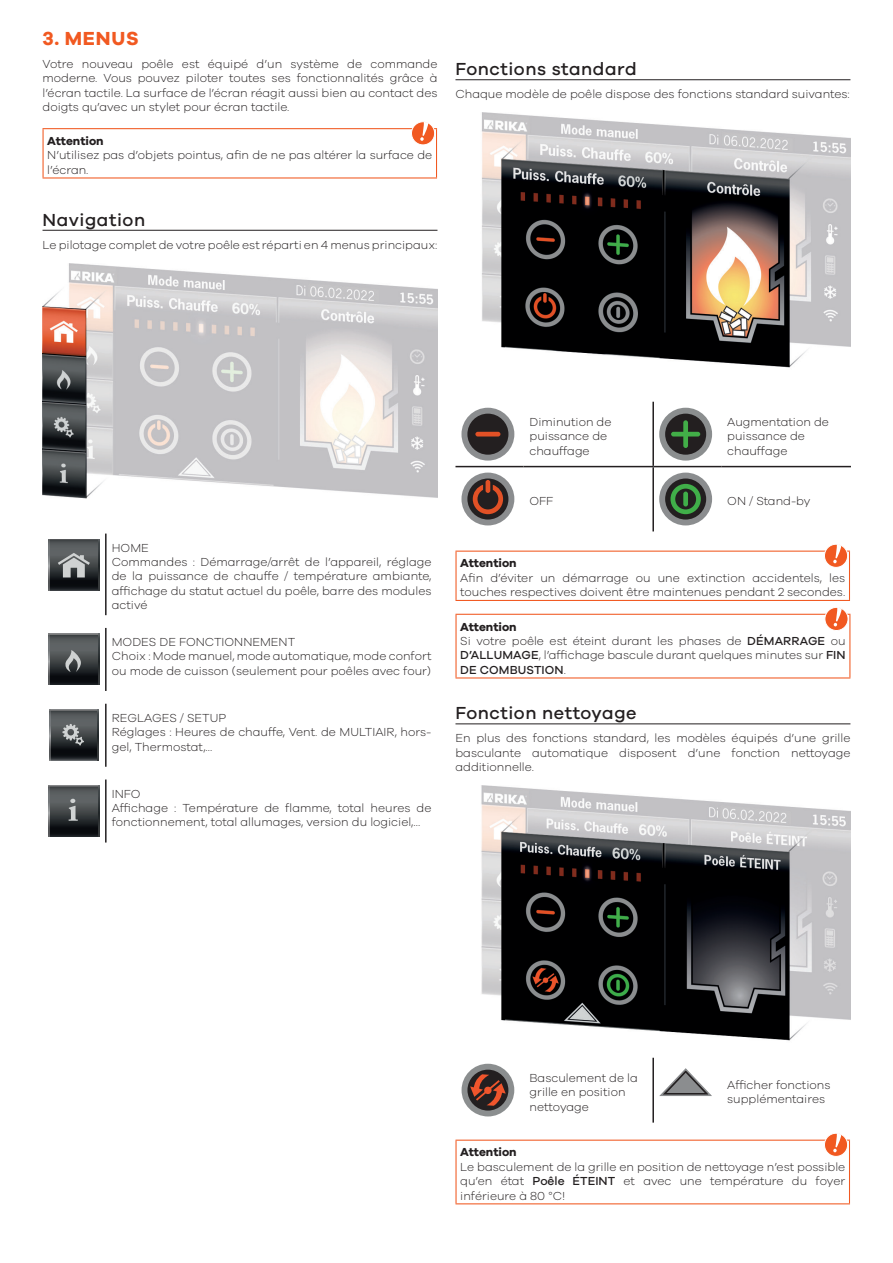
<style>
.page{position:relative;width:893px;height:1263px;background:#fff}
.page>*{position:absolute;margin:0;border:0;box-sizing:border-box;transform-origin:0 0}
.t1{font:700 19.5px "Galano Grotesque";letter-spacing:.04em;color:#f15921}
.H2_-_SubHeader{font:500 18px "Galano Grotesque";letter-spacing:.03em;color:#231f20}
.Tabellen_Hinweis_Tip{font:300 12px/14.4px "Galano Grotesque";color:#231f20}
.BT_-_BodyText{font:300 12px/14.4px "Galano Grotesque";color:#231f20;text-align:justify}
.Symbole{font:300 12px/14.4px "Galano Grotesque";color:#231f20}
.Tabellen_Hinweis_Tip-2{font:700 12px "Galano Grotesque";color:#231f20}
.s1{font-weight:500}
</style>
<div class="page">
<hr style="left:43px;top:230px;width:394px;height:1px;background:#231f20">
<hr style="left:43px;top:128px;width:394px;height:1px;background:#f15921">
<hr style="left:43px;top:129px;width:1px;height:48px;background:#f15921">
<hr style="left:436px;top:129px;width:1px;height:48px;background:#f15921">
<hr style="left:43px;top:177px;width:394px;height:1px;background:#f15921">
<img style="left:43px;top:263px;width:394px;height:236px">
<hr style="left:105px;top:534px;width:2px;height:81px;background:#231f20">
<svg style="left:50px;top:540px;width:49px;height:51px;background:#363a3d"></svg>
<svg style="left:99px;top:540px;width:1px;height:51px"></svg>
<svg style="left:49px;top:540px;width:1px;height:51px"></svg>
<svg style="left:58px;top:553px;width:32px;height:24px"></svg>
<hr style="left:105px;top:628px;width:2px;height:63px;background:#231f20">
<svg style="left:50px;top:634px;width:49px;height:51px;background:#393d3f"></svg>
<svg style="left:99px;top:634px;width:1px;height:51px"></svg>
<svg style="left:49px;top:634px;width:1px;height:51px"></svg>
<svg style="left:65px;top:650px;width:16px;height:22px"></svg>
<hr style="left:105px;top:704px;width:2px;height:63px;background:#231f20">
<svg style="left:51px;top:710px;width:47px;height:50px;background:#383c3e"></svg>
<svg style="left:98px;top:710px;width:1px;height:50px"></svg>
<svg style="left:50px;top:710px;width:1px;height:50px"></svg>
<svg style="left:62px;top:724px;width:22px;height:21px"></svg>
<hr style="left:105px;top:779px;width:2px;height:63px;background:#231f20">
<svg style="left:50px;top:785px;width:49px;height:51px;background:#3b3e41"></svg>
<svg style="left:99px;top:785px;width:1px;height:51px"></svg>
<svg style="left:49px;top:785px;width:1px;height:51px"></svg>
<svg style="left:69px;top:799px;width:9px;height:22px"></svg>
<hr style="left:455px;top:79px;width:395px;height:1px;background:#231f20">
<hr style="left:455px;top:723px;width:395px;height:1px;background:#231f20">
<img style="left:481px;top:113px;width:369px;height:255px">
<hr style="left:652px;top:402px;width:2px;height:64px;background:#231f20">
<hr style="left:455px;top:466px;width:68px;height:1px;background:#231f20">
<hr style="left:523px;top:466px;width:130px;height:1px;background:#231f20">
<hr style="left:653px;top:466px;width:68px;height:1px;background:#231f20">
<hr style="left:652px;top:467px;width:2px;height:64px;background:#231f20">
<hr style="left:721px;top:466px;width:130px;height:1px;background:#231f20">
<svg style="left:461px;top:408px;width:53px;height:53px"></svg>
<hr style="left:475px;top:432px;width:25px;height:4px;background:#e25126;border-radius:2px">
<svg style="left:659px;top:408px;width:53px;height:53px"></svg>
<hr style="left:671px;top:432px;width:29px;height:4px;background:#42ae48;border-radius:2px">
<div style="left:683px;top:420px;width:5px;height:28px;background:#42ae48;border-radius:2px"></div>
<svg style="left:461px;top:473px;width:53px;height:52px"></svg>
<svg style="left:659px;top:473px;width:53px;height:52px"></svg>
<hr style="left:455px;top:551px;width:395px;height:1px;background:#f15921">
<hr style="left:455px;top:552px;width:2px;height:48px;background:#f15921">
<hr style="left:849px;top:552px;width:1px;height:48px;background:#f15921">
<hr style="left:455px;top:600px;width:395px;height:1px;background:#f15921">
<hr style="left:455px;top:614px;width:395px;height:1px;background:#f15921">
<hr style="left:455px;top:615px;width:2px;height:62px;background:#f15921">
<hr style="left:849px;top:615px;width:1px;height:62px;background:#f15921">
<hr style="left:455px;top:677px;width:395px;height:1px;background:#f15921">
<img style="left:481px;top:786px;width:369px;height:255px">
<hr style="left:652px;top:1058px;width:2px;height:64px;background:#231f20">
<svg style="left:462px;top:1064px;width:52px;height:52px"></svg>
<svg style="left:659px;top:1068px;width:53px;height:28px"></svg>
<hr style="left:455px;top:1139px;width:395px;height:2px;background:#f15921">
<hr style="left:455px;top:1141px;width:2px;height:62px;background:#f15921">
<hr style="left:849px;top:1141px;width:1px;height:62px;background:#f15921">
<hr style="left:455px;top:1203px;width:395px;height:1px;background:#f15921">
<div style="left:411px;top:122px;width:24px;height:23px;background:#f15921;border-radius:50%"></div>
<div style="left:411px;top:121px;width:24px;height:24px;border:1px solid #fff;border-radius:50%"></div>
<svg style="left:420px;top:122px;width:8px;height:19px"></svg>
<svg style="left:824px;top:544px;width:24px;height:23px"></svg>
<div style="left:824px;top:544px;width:24px;height:24px;border:1px solid #fff;border-radius:50%"></div>
<svg style="left:833px;top:544px;width:8px;height:19px"></svg>
<svg style="left:825px;top:607px;width:23px;height:24px"></svg>
<div style="left:824px;top:607px;width:24px;height:24px;border:1px solid #fff;border-radius:50%"></div>
<svg style="left:834px;top:607px;width:8px;height:19px"></svg>
<svg style="left:824px;top:1133px;width:24px;height:23px"></svg>
<div style="left:824px;top:1133px;width:24px;height:24px;border:1px solid #fff;border-radius:50%"></div>
<svg style="left:833px;top:1133px;width:8px;height:19px"></svg>
<p class="t1" style="left:43px;top:26px;width:98px">3. MENUS</p>
<p class="BT_-_BodyText" style="left:43px;top:56px;width:396px">Votre nouveau poêle est équipé d’un système de commande moderne. Vous pouvez piloter toutes ses fonctionnalités grâce à l’écran tactile. La surface de l’écran réagit aussi bien au contact des doigts qu’avec un stylet pour écran tactile.</p>
<p class="Tabellen_Hinweis_Tip-2" style="left:47px;top:133px;width:58px">Attention</p>
<p class="Tabellen_Hinweis_Tip" style="left:47px;top:148px;width:386px">N’utilisez pas d’objets pointus, afin de ne pas altérer la surface de l’écran.</p>
<p class="H2_-_SubHeader" style="left:43px;top:209px;width:104px">Navigation</p>
<p class="BT_-_BodyText" style="left:43px;top:237px;width:396px">Le pilotage complet de votre poêle est réparti en 4 menus principaux:</p>
<p class="H2_-_SubHeader" style="left:455px;top:58px;width:183px">Fonctions standard</p>
<p class="BT_-_BodyText" style="left:455px;top:86px;width:396px">Chaque modèle de poêle dispose des fonctions standard suivantes:</p>
<p class="Tabellen_Hinweis_Tip" style="left:112px;top:540px;width:39px">HOME</p>
<p class="BT_-_BodyText" style="left:112px;top:554px;width:321px">Commandes : Démarrage/arrêt de l’appareil, réglage de la puissance de chauffe / température ambiante, affichage du statut actuel du poêle, barre des modules activé</p>
<p class="Tabellen_Hinweis_Tip" style="left:112px;top:634px;width:185px">MODES DE FONCTIONNEMENT</p>
<p class="Tabellen_Hinweis_Tip" style="left:112px;top:649px;width:321px">Choix : Mode manuel, mode automatique, mode confort ou mode de cuisson (seulement pour poêles avec four)</p>
<p class="Tabellen_Hinweis_Tip" style="left:112px;top:710px;width:116px">REGLAGES / SETUP</p>
<p class="Tabellen_Hinweis_Tip" style="left:112px;top:724px;width:321px">Réglages : Heures de chauffe, Vent. de MULTIAIR, hors&shy;gel, Thermostat,...</p>
<p class="Tabellen_Hinweis_Tip" style="left:112px;top:786px;width:30px">INFO</p>
<p class="Tabellen_Hinweis_Tip" style="left:112px;top:800px;width:321px">Affichage : Température de flamme, total heures de fonctionnement, total allumages, version du logiciel,...</p>
<p class="Symbole" style="left:529px;top:414px;width:83px">Diminution de puissance de chauffage</p>
<p class="Symbole" style="left:727px;top:414px;width:103px">Augmentation de puissance de chauffage</p>
<p class="Symbole" style="left:529px;top:493px;width:25px">OFF</p>
<p class="Symbole" style="left:727px;top:493px;width:85px">ON / Stand-by</p>
<p class="Tabellen_Hinweis_Tip-2" style="left:460px;top:556px;width:58px">Attention</p>
<p class="Tabellen_Hinweis_Tip" style="left:460px;top:570px;width:386px">Afin d’éviter un démarrage ou une extinction accidentels, les touches respectives doivent être maintenues pendant 2 secondes.</p>
<p class="Tabellen_Hinweis_Tip-2" style="left:460px;top:619px;width:58px">Attention</p>
<p class="Tabellen_Hinweis_Tip" style="left:460px;top:633px;width:387px;text-align:justify">Si votre poêle est éteint durant les phases de <span class="s1">DÉMARRAGE</span> ou <span class="s1">D’ALLUMAGE</span>, l’affichage bascule durant quelques minutes sur <span class="s1">FIN DE COMBUSTION</span>.</p>
<p class="H2_-_SubHeader" style="left:455px;top:702px;width:183px">Fonction nettoyage</p>
<p class="BT_-_BodyText" style="left:455px;top:730px;width:396px">En plus des fonctions standard, les modèles équipés d’une grille basculante automatique disposent d’une fonction nettoyage additionnelle.</p>
<p class="Symbole" style="left:529px;top:1070px;width:110px">Basculement de la grille en position nettoyage</p>
<p class="Symbole" style="left:727px;top:1077px;width:105px">Afficher fonctions supplémentaires</p>
<p class="Tabellen_Hinweis_Tip-2" style="left:460px;top:1145px;width:58px">Attention</p>
<p class="Tabellen_Hinweis_Tip" style="left:460px;top:1159px;width:386px;text-align:justify">Le basculement de la grille en position de nettoyage n’est possible qu’en état <span class="s1">Poêle ÉTEINT</span> et avec une température du foyer inférieure à 80 °C!</p>
</div>
